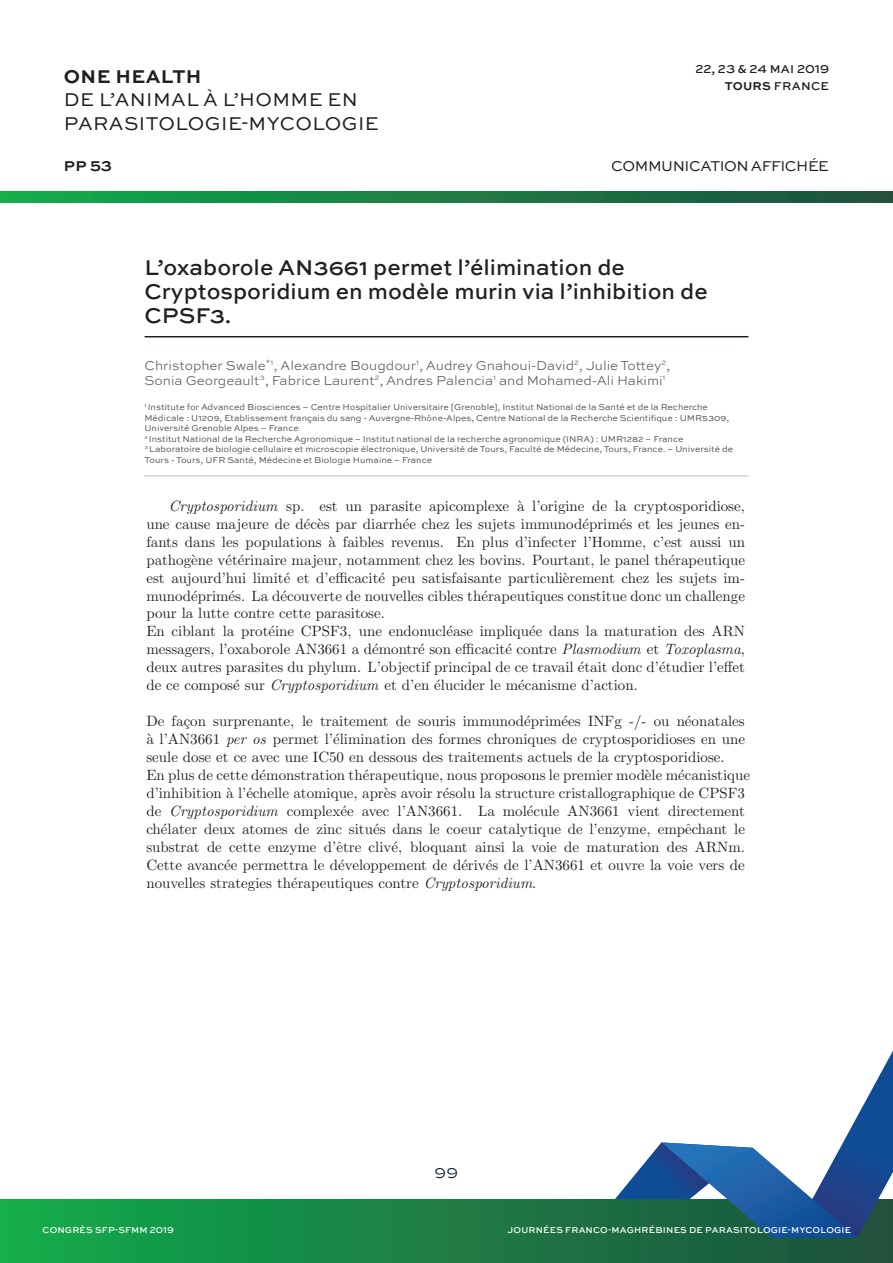
<style>
.page{position:relative;width:893px;height:1263px;background:#fff}
.page>*{position:absolute;margin:0;border:0;box-sizing:border-box;transform-origin:0 0}
.t1{font:500 22.5px/24px "Sweet Sans Pro";color:#231f20}
.t2{font:19.5px/23.4px "Sweet Sans Pro";letter-spacing:.02em;color:#231f20}
.t3{font:700 19.5px "Sweet Sans Pro";letter-spacing:.02em;color:#231f20}
.t4{font:300 18px "Sweet Sans Pro";color:#002037}
.t5{font:15px/18px "CMR10";color:#231f20}
.t6{font:15px "Sweet Sans Pro";letter-spacing:-.03em;color:#231f20}
.t7{font:15px "CMBX10";color:#231f20}
.t8{font:700 15px "Sweet Sans Pro";color:#231f20}
.t9{font:300 13.5px/15px "Sweet Sans Pro";color:#57585a}
.t10{font:500 12px/16.5px "Sweet Sans Pro";letter-spacing:.02em;color:#231f20;text-align:right}
.t11{font:9px/10.5px "Sweet Sans Pro";color:#57585a}
.t12{font:500 9px "Sweet Sans Pro";letter-spacing:.02em;color:#fff}
.s1{font-weight:700}
.s2{font-family:"CMTI10"}
</style>
<div class="page">
<div style="left:0;top:1199px;width:893px;height:64px;background:linear-gradient(to right,#13ac4c,#214f3e)"></div>
<svg style="left:615px;top:1051px;width:278px;height:187px"></svg>
<svg style="left:0;top:191px;width:893px;height:12px;background:#197d44"></svg>
<hr style="left:145px;top:336px;width:603px;height:1px;background:#231f20">
<hr style="left:145px;top:475px;width:603px;height:1px;background:#bcbdc0">
<h2 class="t3" style="left:64px;top:62px;width:139px">ONE HEALTH</h2>
<h2 class="t2" style="left:64px;top:87px;width:316px">DE L’ANIMAL À L’HOMME EN<br>PARASITOLOGIE-MYCOLOGIE</h2>
<p class="t8" style="left:64px;top:154px;width:50px">PP 53</p>
<p class="t10" style="left:695px;top:60px;width:135px">22, 23 &amp; 24 MAI 2019<br><span class="s1">TOURS</span> FRANCE</p>
<p class="t6" style="left:611px;top:155px;width:219px">COMMUNICATION AFFICHÉE</p>
<h1 class="t1" style="left:145px;top:255px;width:565px">L’oxaborole AN3661 permet l’élimination de<br>Cryptosporidium en modèle murin via l’inhibition de<br>CPSF3.</h1>
<p class="t9" style="left:145px;top:357px;width:527px">Christopher Swale<sup>*1</sup>, Alexandre Bougdour<sup>1</sup>, Audrey Gnahoui-David<sup>2</sup>, Julie Tottey<sup>2</sup>,<br>Sonia Georgeault<sup>3</sup>, Fabrice Laurent<sup>2</sup>, Andres Palencia<sup>1</sup> and Mohamed-Ali Hakimi<sup>1</sup></p>
<p class="t11" style="left:145px;top:402px;width:590px"><sup>1</sup> Institute for Advanced Biosciences – Centre Hospitalier Universitaire [Grenoble], Institut National de la Santé et de la Recherche Médicale : U1209, Etablissement français du sang - Auvergne-Rhône-Alpes, Centre National de la Recherche Scientifique : UMR5309, Université Grenoble Alpes – France<br><sup>2</sup> Institut National de la Recherche Agronomique – Institut national de la recherche agronomique (INRA) : UMR1282 – France<br><sup>3</sup> Laboratoire de biologie cellulaire et microscopie électronique, Université de Tours, Faculté de Médecine, Tours, France. – Université de Tours - Tours, UFR Santé, Médecine et Biologie Humaine – France</p>
<p class="t5" style="left:108px;top:261px;width:676px;line-height:20.9px;text-align:center">(INRA) : UMR1282 – France<br><sup>3</sup>Laboratoire de biologie cellulaire et microscopie ´electronique, Universit´e Fran¸cois Rabelais, Facult´e de</p>
<p class="t7" style="left:416px;top:450px;width:61px">R´esum´e</p>
<p class="t5" style="left:146px;top:498px;width:600px;text-indent:22px"><span class="s2">Cryptosporidium</span> sp. est un parasite apicomplexe `a l’origine de la cryptosporidiose, une cause majeure de d´ec`es par diarrh´ee chez les sujets immunod´eprim´es et les jeunes en&shy;fants dans les populations `a faibles revenus. En plus d’infecter l’Homme, c’est aussi un pathog`ene v´et´erinaire majeur, notamment chez les bovins. Pourtant, le panel th´erapeutique est aujourd’hui limit´e et d’efficacit´e peu satisfaisante particuli`erement chez les sujets im&shy;munod´eprim´es. La d´ecouverte de nouvelles cibles th´erapeutiques constitue donc un challenge pour la lutte contre cette parasitose.<br>En ciblant la prot´eine CPSF3, une endonucl´ease impliqu´ee dans la maturation des ARN messagers, l’oxaborole AN3661 a d´emontr´e son efficacit´e contre <span class="s2">Plasmodium</span> et <span class="s2">Toxoplasma</span>, deux autres parasites du phylum. L’objectif principal de ce travail ´etait donc d’´etudier l’effet de ce compos´e sur <span class="s2">Cryptosporidium</span> et d’en ´elucider le m´ecanisme d’action.</p>
<p class="t5" style="left:146px;top:713px;width:605px">De fa¸con surprenante, le traitement de souris immunod´eprim´ees INFg -/- ou n´eonatales `a l’AN3661 <span class="s2">per os</span> permet l’´elimination des formes chroniques de cryptosporidioses en une seule dose et ce avec une IC50 en dessous des traitements actuels de la cryptosporidiose.<br>En plus de cette d´emonstration th´erapeutique, nous proposons le premier mod`ele m´ecanistique d’inhibition `a l’´echelle atomique, apr`es avoir r´esolu la structure cristallographique de CPSF3 de <span class="s2">Cryptosporidium</span> complex´ee avec l’AN3661. La mol´ecule AN3661 vient directement ch´elater deux atomes de zinc situ´es dans le coeur catalytique de l’enzyme, empˆechant le substrat de cette enzyme d’ˆetre cliv´e, bloquant ainsi la voie de maturation des ARNm.<br>Cette avanc´ee permettra le d´eveloppement de d´eriv´es de l’AN3661 et ouvre la voie vers de nouvelles strategies th´erapeutiques contre <span class="s2">Cryptosporidium</span>.</p>
<p class="t4" style="left:435px;top:1159px;width:25px">99</p>
<p class="t12" style="left:43px;top:1223px;width:133px">CONGRÈS SFP-SFMM 2019</p>
<p class="t12" style="left:507px;top:1223px;width:345px">JOURNÉES FRANCO-MAGHRÉBINES DE PARASITOLOGIE-MYCOLOGIE</p>
</div>
